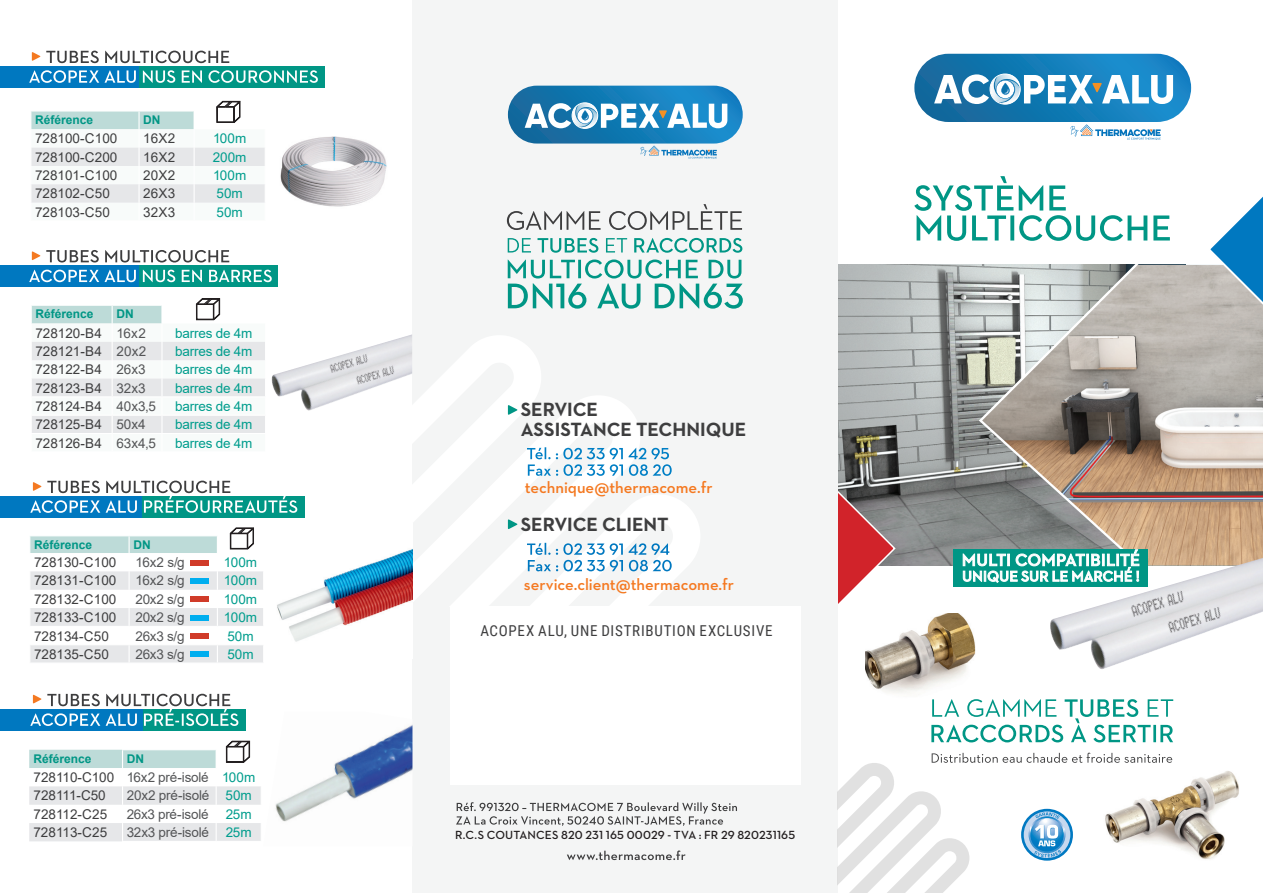
<style>
.page{position:relative;width:1263px;height:893px;background:#fff}
.page>*{position:absolute;margin:0;border:0;box-sizing:border-box;transform-origin:0 0}
.t1{font:700 19.5px/19.5px "Neutraface 2 Text";letter-spacing:-.005em;color:#3e3e3f}
.t2{font:600 16.5px "Neutraface 2 Text";color:#f47921}
.t3{font:15px "Roboto Condensed";letter-spacing:.05em;color:#3e3e3f}
.t4{font:13.5px/18.3px "Arial";color:#3e3e3f}
.t5{font:13.5px "Arial";letter-spacing:-.015em;color:#009d8d}
.t6{font:13.5px "Arial";letter-spacing:-.015em;color:#545557}
.t7{font:600 12px "Neutraface 2 Text";letter-spacing:.015em;color:#231f20}
.t8{font:700 12px "Arial";color:#009685}
.s1{color:#545557}
.s2{color:#009d8d}
</style>
<div class="page">
<img style="left:838px;top:265px;width:139px;height:301px">
<svg style="left:977px;top:265px;width:286px;height:293px;background:#b0a59a"></svg>
<svg style="left:838px;top:485px;width:59px;height:119px"></svg>
<div style="left:412px;top:0;width:426px;height:893px;background:#f4f5f5"></div>
<div style="left:0;top:709px;width:150px;height:21px;background:#0078c0"></div>
<img style="left:1172px;top:771px;width:67px;height:89px">
<svg style="left:838px;top:753px;width:334px;height:140px"></svg>
<svg style="left:30px;top:527px;width:233px;height:136px"></svg>
<div style="left:0;top:496px;width:289px;height:21px;background:#0078c0"></div>
<div style="left:190px;top:560px;width:19px;height:6px;background:#d03b29"></div>
<div style="left:190px;top:578px;width:19px;height:6px;background:#00aeef"></div>
<div style="left:190px;top:596px;width:19px;height:6px;background:#d03b29"></div>
<div style="left:190px;top:615px;width:19px;height:6px;background:#00aeef"></div>
<div style="left:190px;top:632px;width:19px;height:6px;background:#d03b29"></div>
<div style="left:190px;top:651px;width:19px;height:6px;background:#00aeef"></div>
<img style="left:275px;top:725px;width:137px;height:97px">
<div style="left:0;top:265px;width:150px;height:22px;background:#0078c0"></div>
<img style="left:271px;top:334px;width:141px;height:77px">
<div style="left:142px;top:496px;width:163px;height:21px;background:#009685"></div>
<div style="left:143px;top:709px;width:103px;height:21px;background:#009685"></div>
<div style="left:139px;top:265px;width:139px;height:22px;background:#009685"></div>
<img style="left:280px;top:136px;width:107px;height:71px">
<div style="left:0;top:66px;width:149px;height:21px;background:#0078c0"></div>
<div style="left:139px;top:66px;width:186px;height:21px;background:#009685"></div>
<svg style="left:32px;top:52px;width:8px;height:9px"></svg>
<svg style="left:32px;top:251px;width:8px;height:9px"></svg>
<div style="left:450px;top:606px;width:351px;height:179px;background:#fff"></div>
<svg style="left:412px;top:336px;width:288px;height:270px"></svg>
<svg style="left:508px;top:519px;width:9px;height:10px"></svg>
<svg style="left:527px;top:543px;width:145px;height:28px"></svg>
<svg style="left:508px;top:405px;width:9px;height:10px"></svg>
<svg style="left:527px;top:447px;width:145px;height:29px"></svg>
<img style="left:1049px;top:558px;width:214px;height:111px">
<svg style="left:508px;top:86px;width:235px;height:58px;background:#187cb6"></svg>
<div style="left:572px;top:103px;width:26px;height:26px;border:1px solid #fff;border-radius:50%"></div>
<svg style="left:525px;top:103px;width:202px;height:25px"></svg>
<svg style="left:640px;top:146px;width:77px;height:13px"></svg>
<div style="left:914px;top:54px;width:277px;height:68px;background:linear-gradient(to right,#12699b,#188dcf);border-radius:34px"></div>
<svg style="left:934px;top:74px;width:239px;height:30px"></svg>
<svg style="left:1071px;top:124px;width:89px;height:16px"></svg>
<img style="left:866px;top:613px;width:110px;height:80px">
<svg style="left:1206px;top:196px;width:57px;height:127px"></svg>
<svg style="left:914px;top:176px;width:256px;height:65px"></svg>
<div style="left:953px;top:549px;width:195px;height:37px;background:#009685"></div>
<svg style="left:963px;top:550px;width:176px;height:33px"></svg>
<img style="left:277px;top:549px;width:135px;height:93px">
<svg style="left:567px;top:850px;width:118px;height:10px"></svg>
<svg style="left:456px;top:802px;width:281px;height:24px"></svg>
<svg style="left:931px;top:699px;width:242px;height:43px"></svg>
<svg style="left:29px;top:70px;width:289px;height:13px"></svg>
<svg style="left:46px;top:51px;width:183px;height:12px"></svg>
<svg style="left:29px;top:270px;width:243px;height:12px"></svg>
<svg style="left:46px;top:250px;width:183px;height:12px"></svg>
<svg style="left:30px;top:481px;width:267px;height:32px"></svg>
<svg style="left:30px;top:694px;width:208px;height:32px"></svg>
<svg style="left:31px;top:298px;width:234px;height:135px"></svg>
<svg style="left:31px;top:100px;width:234px;height:103px"></svg>
<svg style="left:29px;top:740px;width:232px;height:101px"></svg>
<svg style="left:508px;top:259px;width:235px;height:50px"></svg>
<svg style="left:537px;top:238px;width:205px;height:15px"></svg>
<svg style="left:508px;top:238px;width:23px;height:15px"></svg>
<svg style="left:507px;top:204px;width:235px;height:26px"></svg>
<p class="t8" style="left:35px;top:111px;width:60px">Référence</p>
<p class="t8" style="left:143px;top:111px;width:19px">DN</p>
<p class="t4" style="left:35px;top:129px;width:84px">728100-C100</p>
<p class="t4" style="left:143px;top:129px;width:34px">16X2</p>
<p class="t5" style="left:213px;top:129px;width:35px">100m</p>
<p class="t4" style="left:35px;top:148px;width:84px">728100-C200</p>
<p class="t4" style="left:143px;top:148px;width:34px">16X2</p>
<p class="t5" style="left:213px;top:148px;width:35px">200m</p>
<p class="t4" style="left:35px;top:166px;width:84px">728101-C100</p>
<p class="t4" style="left:143px;top:166px;width:34px">20X2</p>
<p class="t5" style="left:213px;top:166px;width:35px">100m</p>
<p class="t4" style="left:35px;top:184px;width:76px">728102-C50</p>
<p class="t4" style="left:143px;top:184px;width:34px">26X3</p>
<p class="t5" style="left:217px;top:184px;width:28px">50m</p>
<p class="t4" style="left:35px;top:203px;width:76px">728103-C50</p>
<p class="t4" style="left:143px;top:203px;width:34px">32X3</p>
<p class="t5" style="left:217px;top:203px;width:28px">50m</p>
<p class="t8" style="left:35px;top:305px;width:60px">Référence</p>
<p class="t8" style="left:116px;top:305px;width:19px">DN</p>
<p class="t4" style="left:35px;top:324px;width:112px">728120-B4 <span class="s1">16x2</span></p>
<p class="t5" style="left:175px;top:324px;width:79px">barres de 4m</p>
<p class="t4" style="left:35px;top:342px;width:112px">728121-B4 <span class="s1">20x2</span></p>
<p class="t5" style="left:175px;top:342px;width:79px">barres de 4m</p>
<p class="t4" style="left:35px;top:360px;width:112px">728122-B4 <span class="s1">26x3</span></p>
<p class="t5" style="left:175px;top:360px;width:79px">barres de 4m</p>
<p class="t4" style="left:35px;top:379px;width:112px">728123-B4 <span class="s1">32x3</span></p>
<p class="t5" style="left:175px;top:379px;width:79px">barres de 4m</p>
<p class="t4" style="left:35px;top:397px;width:122px">728124-B4 <span class="s1">40x3,5</span></p>
<p class="t5" style="left:175px;top:397px;width:79px">barres de 4m</p>
<p class="t4" style="left:35px;top:415px;width:112px">728125-B4 <span class="s1">50x4</span></p>
<p class="t5" style="left:175px;top:415px;width:79px">barres de 4m</p>
<p class="t4" style="left:35px;top:434px;width:122px">728126-B4 <span class="s1">63x4,5</span></p>
<p class="t5" style="left:175px;top:434px;width:79px">barres de 4m</p>
<p class="t8" style="left:34px;top:536px;width:60px">Référence</p>
<p class="t8" style="left:133px;top:536px;width:19px">DN</p>
<p class="t4" style="left:34px;top:553px;width:84px">728130-C100</p>
<p class="t6" style="left:135px;top:553px;width:51px">16x2 s/g</p>
<p class="t5" style="left:224px;top:553px;width:35px">100m</p>
<p class="t4" style="left:34px;top:571px;width:84px">728131-C100</p>
<p class="t6" style="left:135px;top:571px;width:51px">16x2 s/g</p>
<p class="t5" style="left:224px;top:571px;width:35px">100m</p>
<p class="t4" style="left:34px;top:590px;width:84px">728132-C100</p>
<p class="t6" style="left:135px;top:590px;width:51px">20x2 s/g</p>
<p class="t5" style="left:224px;top:590px;width:35px">100m</p>
<p class="t4" style="left:34px;top:608px;width:84px">728133-C100</p>
<p class="t6" style="left:135px;top:608px;width:51px">20x2 s/g</p>
<p class="t5" style="left:224px;top:608px;width:35px">100m</p>
<p class="t4" style="left:34px;top:626px;width:76px">728134-C50</p>
<p class="t6" style="left:135px;top:626px;width:51px">26x3 s/g</p>
<p class="t5" style="left:227px;top:626px;width:28px">50m</p>
<p class="t4" style="left:34px;top:645px;width:76px">728135-C50</p>
<p class="t6" style="left:135px;top:645px;width:51px">26x3 s/g</p>
<p class="t5" style="left:227px;top:645px;width:28px">50m</p>
<p class="t8" style="left:33px;top:750px;width:60px">Référence</p>
<p class="t8" style="left:127px;top:750px;width:19px">DN</p>
<p class="t4" style="left:33px;top:768px;width:223px">728110-C100 <span class="s1">16x2 pré-isolé</span> <span class="s2">100m<br></span>728111-C50</p>
<p class="t6" style="left:127px;top:786px;width:127px">20x2 pré-isolé <span class="s2">50m</span></p>
<p class="t4" style="left:33px;top:805px;width:75px">728112-C25</p>
<p class="t6" style="left:127px;top:805px;width:83px">26x3 pré-isolé</p>
<p class="t5" style="left:226px;top:805px;width:27px">25m</p>
<p class="t4" style="left:33px;top:823px;width:75px">728113-C25</p>
<p class="t6" style="left:127px;top:823px;width:126px">32x3 pré-isolé <span class="s2">25m</span></p>
<h1 class="t1" style="left:521px;top:399px;width:227px">SERVICE<br>ASSISTANCE TECHNIQUE</h1>
<p class="t2" style="left:525px;top:477px;width:189px">technique@thermacome.fr</p>
<h1 class="t1" style="left:521px;top:514px;width:149px">SERVICE CLIENT</h1>
<p class="t2" style="left:524px;top:574px;width:211px">service.client@thermacome.fr</p>
<p class="t3" style="left:480px;top:620px;width:294px">ACOPEX ALU, UNE DISTRIBUTION EXCLUSIVE</p>
<p class="t7" style="left:455px;top:827px;width:342px">R.C.S COUTANCES 820 231 165 00029 - TVA : FR 29 820231165</p>
</div>
